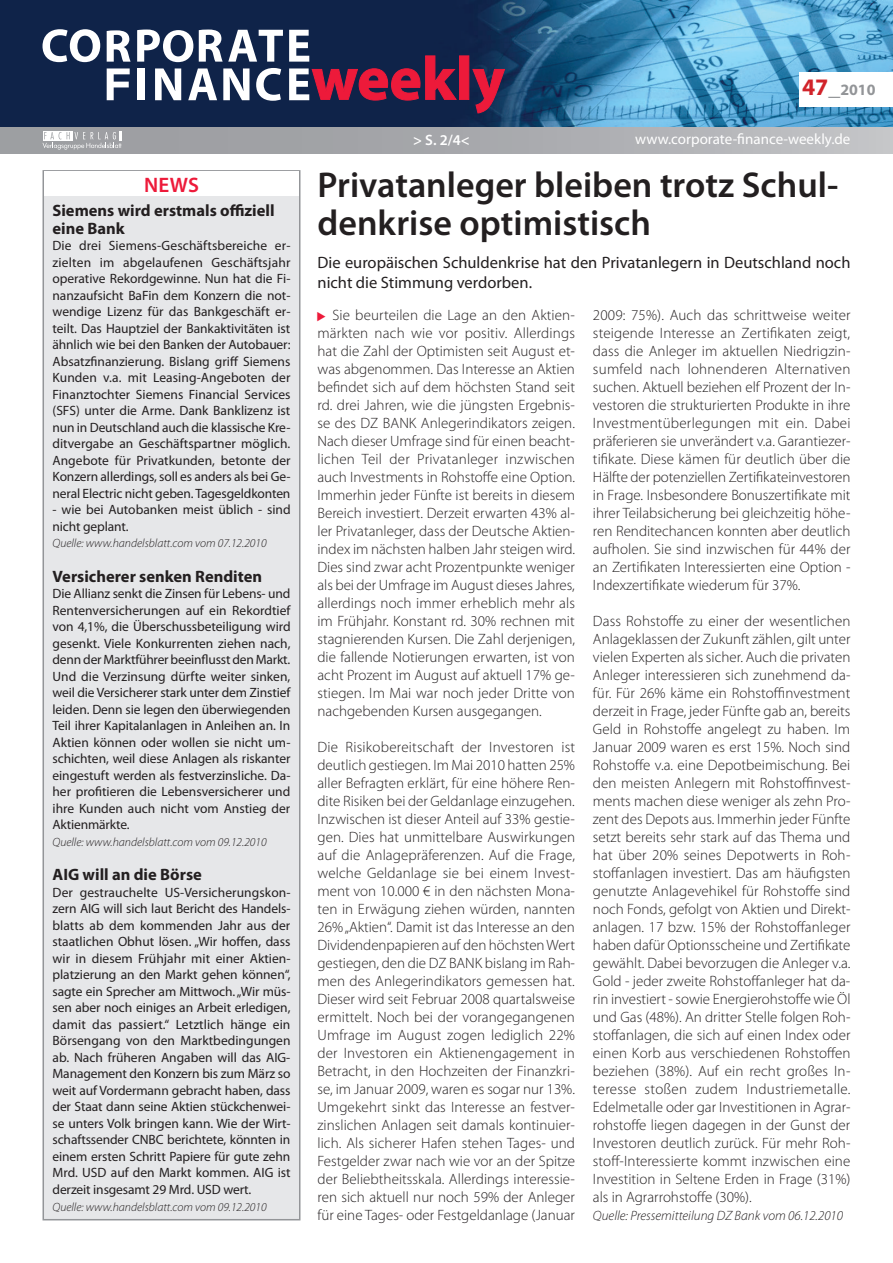
<style>
.page{position:relative;width:893px;height:1263px;background:#fff}
.page>*{position:absolute;margin:0;border:0;box-sizing:border-box;transform-origin:0 0}
.t1{font:600 36px/37.5px "Myriad Pro";color:#231f20}
.t2{font:600 21px "Myriad Pro";color:#ed1a3a}
.t3{font:16.5px/19.5px "Myriad Pro";color:#231f20}
.t4{font:700 16.5px/18px "Myriad Pro";color:#231f20}
.t5{font:700 15.9px "Myriad Pro";color:#939598}
.t6{font:300 15px/18px "Myriad Pro";color:#231f20;text-align:justify}
.t7{font:15px "Myriad Pro";color:#fff}
.t8{font:600 15px "Myriad Pro";color:#fff}
.t9{font:13.5px/16.5px "Myriad Pro";letter-spacing:-.01em;color:#231f20;text-align:justify}
.t10{font:italic 300 13.5px "Myriad Pro";color:#231f20}
.t11{font:italic 300 12px "Myriad Pro";color:#231f20}
.s1{font-size:23.7px;color:#d1232a}
.s2{font-size:23.7px}
</style>
<div class="page">
<img style="left:0;top:0;width:893px;height:128px">
<div style="left:800px;top:72px;width:93px;height:34px;background:#fff"></div>
<div style="left:0;top:128px;width:893px;height:25px;background:linear-gradient(to right,#96979b,#bebfc2)"></div>
<svg style="left:43px;top:131px;width:79px;height:19px"></svg>
<svg style="left:43px;top:29px;width:57px;height:33px"></svg>
<svg style="left:107px;top:30px;width:24px;height:32px"></svg>
<svg style="left:137px;top:30px;width:56px;height:32px"></svg>
<svg style="left:199px;top:30px;width:84px;height:32px"></svg>
<svg style="left:107px;top:68px;width:23px;height:32px"></svg>
<div style="left:137px;top:68px;width:7px;height:32px;background:#fff"></div>
<svg style="left:155px;top:68px;width:26px;height:32px"></svg>
<svg style="left:188px;top:68px;width:29px;height:32px"></svg>
<svg style="left:223px;top:68px;width:26px;height:32px"></svg>
<svg style="left:256px;top:68px;width:25px;height:33px"></svg>
<svg style="left:289px;top:30px;width:216px;height:84px;background:#4f2c4f"></svg>
<div style="left:43px;top:171px;width:257px;height:1049px;background:#e6e7e9"></div>
<div style="left:43px;top:170px;width:257px;height:1050px;border:2px solid #939598"></div>
<div style="left:44px;top:172px;width:255px;height:24px;background:#fff"></div>
<h2 class="t2" style="left:144px;top:171px;width:56px">NEWS</h2>
<p class="t4" style="left:53px;top:201px;width:224px">Siemens wird erstmals offiziell eine Bank</p>
<p class="t9" style="left:53px;top:237px;width:240px">Die drei Siemens-Geschäftsbereiche er&shy;zielten im abgelaufenen Geschäftsjahr operative Rekordgewinne. Nun hat die Fi&shy;nanzaufsicht BaFin dem Konzern die not&shy;wendige Lizenz für das Bankgeschäft er&shy;teilt. Das Hauptziel der Bankaktivitäten ist ähnlich wie bei den Banken der Autobauer:<br>Absatzfinanzierung. Bislang griff Siemens Kunden v.a. mit Leasing-Angeboten der Finanztochter Siemens Financial Services (SFS) unter die Arme. Dank Banklizenz ist nun in Deutschland auch die klassische Kre&shy;ditvergabe an Geschäftspartner möglich.<br>Angebote für Privatkunden, betonte der Konzern allerdings, soll es anders als bei Ge&shy;neral Electric nicht geben. Tagesgeldkonten</p>
<p class="t9" style="left:53px;top:501px;width:240px">- wie bei Autobanken meist üblich - sind nicht geplant.</p>
<p class="t11" style="left:53px;top:536px;width:216px">Quelle: www.handelsblatt.com vom 07.12.2010</p>
<p class="t4" style="left:53px;top:567px;width:211px">Versicherer senken Renditen</p>
<p class="t9" style="left:53px;top:585px;width:240px">Die Allianz senkt die Zinsen für Lebens- und Rentenversicherungen auf ein Rekordtief von 4,1%, die Überschussbeteiligung wird gesenkt. Viele Konkurrenten ziehen nach, denn der Marktführer beeinflusst den Markt.<br>Und die Verzinsung dürfte weiter sinken, weil die Versicherer stark unter dem Zinstief leiden. Denn sie legen den überwiegenden Teil ihrer Kapitalanlagen in Anleihen an. In Aktien können oder wollen sie nicht um&shy;schichten, weil diese Anlagen als riskanter eingestuft werden als festverzinsliche. Da&shy;her profitieren die Lebensversicherer und ihre Kunden auch nicht vom Anstieg der Aktienmärkte.</p>
<p class="t11" style="left:53px;top:835px;width:216px">Quelle: www.handelsblatt.com vom 09.12.2010</p>
<p class="t4" style="left:53px;top:865px;width:151px">AIG will an die Börse</p>
<p class="t9" style="left:53px;top:884px;width:240px">Der gestrauchelte US-Versicherungskon&shy;zern AIG will sich laut Bericht des Handels&shy;blatts ab dem kommenden Jahr aus der staatlichen Obhut lösen. „Wir hoffen, dass wir in diesem Frühjahr mit einer Aktien&shy;platzierung an den Markt gehen können“, sagte ein Sprecher am Mittwoch. „Wir müs&shy;sen aber noch einiges an Arbeit erledigen, damit das passiert.“ Letztlich hänge ein Börsengang von den Marktbedingungen ab. Nach früheren Angaben will das AIG-Management den Konzern bis zum März so weit auf Vordermann gebracht haben, dass der Staat dann seine Aktien stückchenwei&shy;se unters Volk bringen kann. Wie der Wirt&shy;schaftssender CNBC berichtete, könnten in einem ersten Schritt Papiere für gute zehn Mrd. USD auf den Markt kommen. AIG ist derzeit insgesamt 29 Mrd. USD wert.</p>
<p class="t11" style="left:53px;top:1199px;width:216px">Quelle: www.handelsblatt.com vom 09.12.2010</p>
<p class="t5" style="left:802px;top:80px;width:75px"><span class="s1">47</span><span class="s2">_</span>2010</p>
<p class="t8" style="left:413px;top:130px;width:58px">&gt; S. 2/4&lt;</p>
<p class="t7" style="left:635px;top:130px;width:217px">www.corporate-finance-weekly.de</p>
<h1 class="t1" style="left:317px;top:165px;width:522px">Privatanleger bleiben trotz Schul&shy;denkrise optimistisch</h1>
<p class="t3" style="left:317px;top:253px;width:534px">Die europäischen Schuldenkrise hat den Privatanlegern in Deutschland noch nicht die Stimmung verdorben.</p>
<p class="t6" style="left:317px;top:306px;width:259px;text-indent:15px">Sie beurteilen die Lage an den Aktien&shy;märkten nach wie vor positiv. Allerdings hat die Zahl der Optimisten seit August et&shy;was abgenommen. Das Interesse an Aktien befindet sich auf dem höchsten Stand seit rd. drei Jahren, wie die jüngsten Ergebnis&shy;se des DZ BANK Anlegerindikators zeigen.<br>Nach dieser Umfrage sind für einen beacht&shy;lichen Teil der Privatanleger inzwischen auch Investments in Rohstoffe eine Option.<br>Immerhin jeder Fünfte ist bereits in diesem Bereich investiert. Derzeit erwarten 43% al&shy;ler Privatanleger, dass der Deutsche Aktien&shy;index im nächsten halben Jahr steigen wird.<br>Dies sind zwar acht Prozentpunkte weniger als bei der Umfrage im August dieses Jahres, allerdings noch immer erheblich mehr als im Frühjahr. Konstant rd. 30% rechnen mit stagnierenden Kursen. Die Zahl derjenigen, die fallende Notierungen erwarten, ist von acht Prozent im August auf aktuell 17% ge&shy;stiegen. Im Mai war noch jeder Dritte von nachgebenden Kursen ausgegangen.</p>
<p class="t6" style="left:317px;top:738px;width:259px">Die Risikobereitschaft der Investoren ist deutlich gestiegen. Im Mai 2010 hatten 25% aller Befragten erklärt, für eine höhere Ren&shy;dite Risiken bei der Geldanlage einzugehen.<br>Inzwischen ist dieser Anteil auf 33% gestie&shy;gen. Dies hat unmittelbare Auswirkungen auf die Anlagepräferenzen. Auf die Frage, welche Geldanlage sie bei einem Invest&shy;ment von 10.000 € in den nächsten Mona&shy;ten in Erwägung ziehen würden, nannten 26% „Aktien“. Damit ist das Interesse an den Dividendenpapieren auf den höchsten Wert gestiegen, den die DZ BANK bislang im Rah&shy;men des Anlegerindikators gemessen hat.<br>Dieser wird seit Februar 2008 quartalsweise ermittelt. Noch bei der vorangegangenen Umfrage im August zogen lediglich 22% der Investoren ein Aktienengagement in Betracht, in den Hochzeiten der Finanzkri&shy;se, im Januar 2009, waren es sogar nur 13%.<br>Umgekehrt sinkt das Interesse an festver&shy;zinslichen Anlagen seit damals kontinuier&shy;lich. Als sicherer Hafen stehen Tages- und Festgelder zwar nach wie vor an der Spitze der Beliebtheitsskala. Allerdings interessie&shy;ren sich aktuell nur noch 59% der Anleger für eine Tages- oder Festgeldanlage (Januar</p>
<p class="t6" style="left:593px;top:306px;width:259px">2009: 75%). Auch das schrittweise weiter steigende Interesse an Zertifikaten zeigt, dass die Anleger im aktuellen Niedrigzin&shy;sumfeld nach lohnenderen Alternativen suchen. Aktuell beziehen elf Prozent der In&shy;vestoren die strukturierten Produkte in ihre Investmentüberlegungen mit ein. Dabei präferieren sie unverändert v.a. Garantiezer&shy;tifikate. Diese kämen für deutlich über die Hälfte der potenziellen Zertifikateinvestoren in Frage. Insbesondere Bonuszertifikate mit ihrer Teilabsicherung bei gleichzeitig höhe&shy;ren Renditechancen konnten aber deutlich aufholen. Sie sind inzwischen für 44% der an Zertifikaten Interessierten eine Option - Indexzertifikate wiederum für 37%.</p>
<p class="t6" style="left:593px;top:612px;width:259px">Dass Rohstoffe zu einer der wesentlichen Anlageklassen der Zukunft zählen, gilt unter vielen Experten als sicher. Auch die privaten Anleger interessieren sich zunehmend da&shy;für. Für 26% käme ein Rohstoffinvestment derzeit in Frage, jeder Fünfte gab an, bereits Geld in Rohstoffe angelegt zu haben. Im Januar 2009 waren es erst 15%. Noch sind Rohstoffe v.a. eine Depotbeimischung. Bei den meisten Anlegern mit Rohstoffinvest&shy;ments machen diese weniger als zehn Pro&shy;zent des Depots aus. Immerhin jeder Fünfte setzt bereits sehr stark auf das Thema und hat über 20% seines Depotwerts in Roh&shy;stoffanlagen investiert. Das am häufigsten genutzte Anlagevehikel für Rohstoffe sind noch Fonds, gefolgt von Aktien und Direkt&shy;anlagen. 17 bzw. 15% der Rohstoffanleger haben dafür Optionsscheine und Zertifikate gewählt. Dabei bevorzugen die Anleger v.a.<br>Gold - jeder zweite Rohstoffanleger hat da&shy;rin investiert - sowie Energierohstoffe wie Öl und Gas (48%). An dritter Stelle folgen Roh&shy;stoffanlagen, die sich auf einen Index oder einen Korb aus verschiedenen Rohstoffen beziehen (38%). Auf ein recht großes In&shy;teresse stoßen zudem Industriemetalle.<br>Edelmetalle oder gar Investitionen in Agrar&shy;rohstoffe liegen dagegen in der Gunst der Investoren deutlich zurück. Für mehr Roh&shy;stoff-Interessierte kommt inzwischen eine Investition in Seltene Erden in Frage (31%) als in Agrarrohstoffe (30%).</p>
<p class="t10" style="left:593px;top:1208px;width:252px">Quelle: Pressemitteilung DZ Bank vom 06.12.2010</p>
</div>
